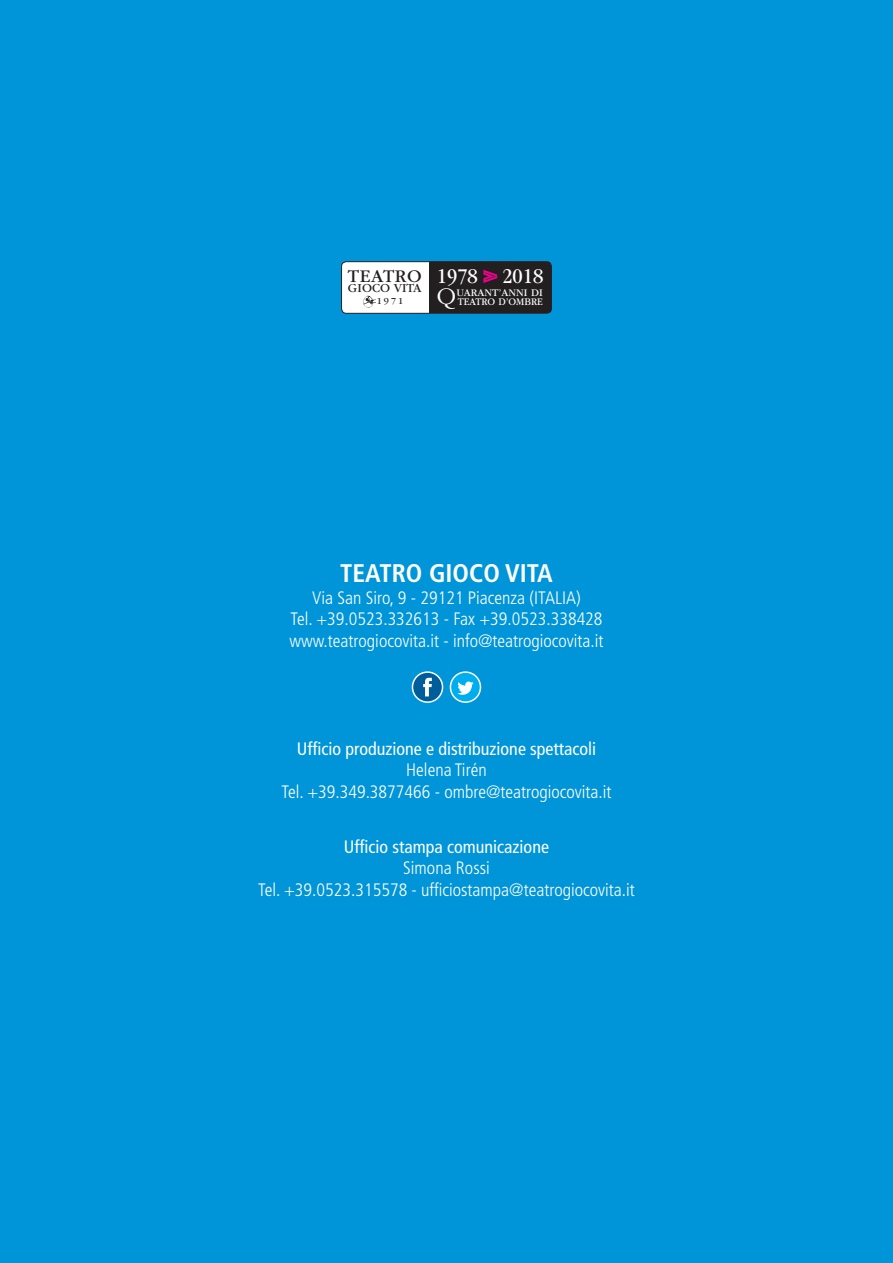
<style>
.page{position:relative;width:893px;height:1263px;background:#0095d9}
.page>*{position:absolute;margin:0;border:0;box-sizing:border-box;transform-origin:0 0}
.t1{font:700 condensed 25.5px "Frutiger LT Std";color:#fff}
.t2{font:300 24.75px "ITC Garamond Std";color:#fff}
.t3{font:condensed 21.75px "ITC Garamond Std";color:#fff;scale:1.14 1}
.t4{font:18.6px "ITC Garamond Std";letter-spacing:.03em;color:#231f20}
.t5{font:300 condensed 18px "Frutiger LT Std";color:#fff}
.t6{font:condensed 18px "Frutiger LT Std";color:#fff}
.t7{font:12.75px "ITC Garamond Std";color:#231f20}
.t8{font:10.5px "ITC Garamond Std";letter-spacing:.005em;color:#fff}
.t9{font:10.5px "ITC Garamond Std";letter-spacing:.005em;color:#fff;scale:.93 1}
.t10{font:9.6px "ITC Garamond Std";color:#231f20}
.s1{font-family:"Phosphate Inline";font-stretch:normal;font-size:28.5px;color:#ed028c}
</style>
<div class="page">
<div style="left:412px;top:672px;width:30px;height:30px;background:#005d9c;border-radius:50%"></div>
<svg style="left:423px;top:678px;width:9px;height:18px"></svg>
<div style="left:412px;top:671px;width:31px;height:32px;border:2px solid #fff;border-radius:50%"></div>
<div style="left:450px;top:672px;width:30px;height:30px;background:#00aeef;border-radius:50%"></div>
<svg style="left:457px;top:681px;width:17px;height:14px"></svg>
<div style="left:450px;top:671px;width:31px;height:32px;border:2px solid #fff;border-radius:50%"></div>
<div style="left:342px;top:262px;width:209px;height:51px;background:#fff;border-radius:5px"></div>
<div style="left:429px;top:262px;width:122px;height:51px;background:#231f20"></div>
<div style="left:341px;top:261px;width:211px;height:52px;border:1px solid #231f20;border-radius:5px"></div>
<svg style="left:363px;top:295px;width:13px;height:13px"></svg>
<p class="t4" style="left:348px;top:266px;width:75px">TEATRO</p>
<p class="t7" style="left:348px;top:281px;width:75px">GIOCO VITA</p>
<p class="t10" style="left:377px;top:296px;width:28px">1971</p>
<p class="t3" style="left:437px;top:264px;width:95px">1978 <span class="s1">&gt;</span> 2018</p>
<p class="t2" style="left:437px;top:283px;width:21px">Q</p>
<p class="t8" style="left:456px;top:287px;width:88px">UARANT’ANNI DI</p>
<p class="t9" style="left:458px;top:296px;width:93px">TEATRO D’OMBRE</p>
<p class="t1" style="left:340px;top:558px;width:214px">TEATRO GIOCO VITA</p>
<p class="t5" style="left:312px;top:587px;width:270px">Via San Siro, 9 - 29121 Piacenza (ITALIA)</p>
<p class="t5" style="left:290px;top:609px;width:314px">Tel. +39.0523.332613 - Fax +39.0523.338428</p>
<p class="t5" style="left:289px;top:630px;width:316px">www.teatrogiocovita.it - info@teatrogiocovita.it</p>
<p class="t6" style="left:297px;top:738px;width:301px">Ufficio produzione e distribuzione spettacoli</p>
<p class="t5" style="left:406px;top:760px;width:82px">Helena Tirén</p>
<p class="t5" style="left:281px;top:782px;width:332px">Tel. +39.349.3877466 - ombre@teatrogiocovita.it</p>
<p class="t6" style="left:344px;top:836px;width:206px">Ufficio stampa comunicazione</p>
<p class="t5" style="left:403px;top:858px;width:88px">Simona Rossi</p>
<p class="t5" style="left:258px;top:879px;width:378px">Tel. +39.0523.315578 - ufficiostampa@teatrogiocovita.it</p>
</div>
